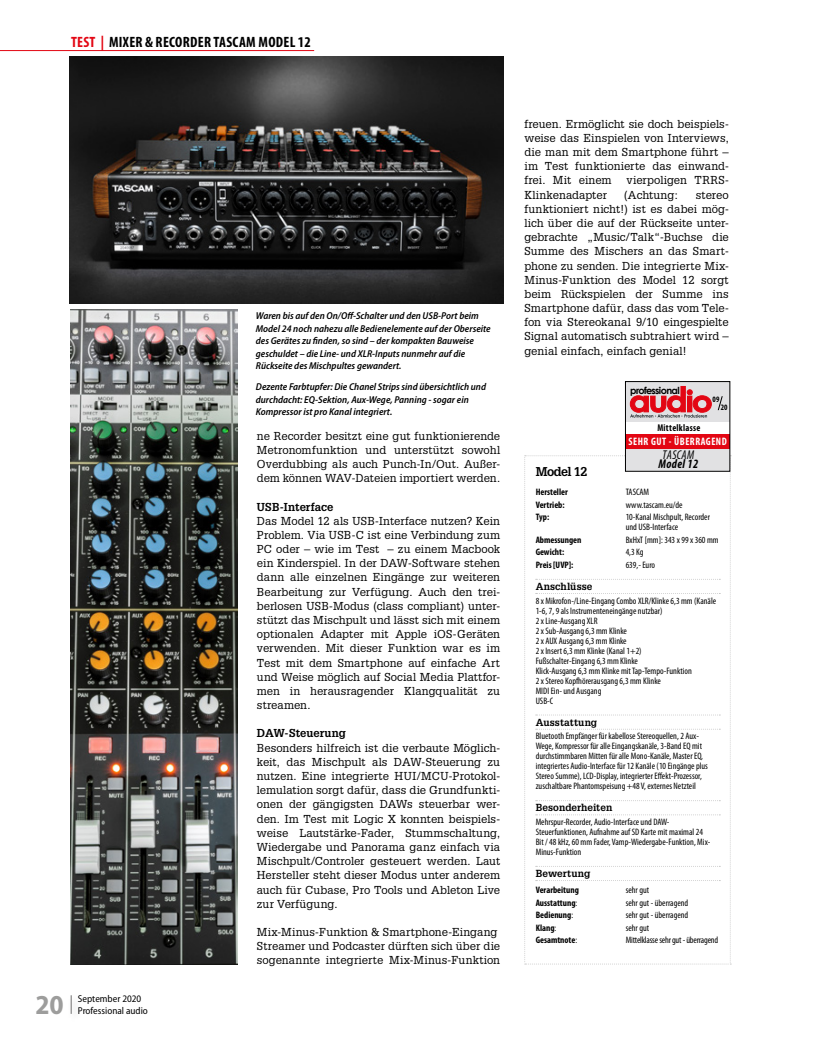
<style>
.page{position:relative;width:815px;height:1053px;background:#fff}
.page>*{position:absolute;margin:0;border:0;box-sizing:border-box;transform-origin:0 0}
.t1{font:700 semi-condensed 27.5px "Myriad Pro";color:#9d9d9c}
.t2{font:700 condensed 15px "Myriad Pro";letter-spacing:.02em;color:#000}
.t3{font:italic 700 condensed 12.75px "Myriad Pro";letter-spacing:.03em;color:#000;scale:.95 1}
.t4{font:italic condensed 12.75px "Myriad Pro";letter-spacing:.03em;color:#000;scale:.95 1}
.t5{font:700 12.5px "Glypha LT Std";letter-spacing:-.045em;color:#000}
.t6{font:11.25px/14.1px "Glypha LT Std";letter-spacing:.005em;color:#000;text-align:justify}
.t7{font:700 11.25px "Glypha LT Std";letter-spacing:.005em;color:#000}
.t8{font:700 condensed 10.88px "Myriad Pro";letter-spacing:.05em;color:#fff;scale:.95 1}
.t9{font:italic 600 semi-condensed 10px/12.5px "Myriad Pro";color:#000}
.t10{font:700 10px "Glypha LT Std";letter-spacing:.01em;color:#000}
.t11{font:semi-condensed 10px/11.9px "Myriad Pro";color:#000}
.t12{font:700 condensed 9.88px "Myriad Pro";letter-spacing:.03em;color:#000;scale:.95 1}
.t13{font:700 9.75px "Century Gothic";letter-spacing:-.06em;color:#000}
.t14{font:condensed 9.38px/10px "Myriad Pro";color:#000}
.t15{font:700 condensed 9.38px "Myriad Pro";color:#000}
.t16{font:condensed 9.38px "Myriad Pro";letter-spacing:-.02em;color:#000}
.t17{font:700 condensed 8.38px "Myriad Pro";color:#000;scale:.95 1}
.s1{color:#e30613}
.s2{font-weight:400}
</style>
<div class="page">
<svg style="left:71px;top:995px;width:1px;height:18px"></svg>
<hr style="left:0;top:50px;width:314px;height:1px;background:#e30613">
<img style="left:70px;top:57px;width:433px;height:246px">
<svg style="left:524px;top:455px;width:207px;height:509px"></svg>
<img style="left:71px;top:310px;width:166px;height:654px">
<div style="left:625px;top:381px;width:105px;height:90px;background:#e1e1e3"></div>
<div style="left:625px;top:432px;width:105px;height:17px;background:#e30613"></div>
<div style="left:625px;top:422px;width:105px;height:11px;background:#fff"></div>
<div style="left:625px;top:381px;width:105px;height:90px;border:1px solid #000"></div>
<svg style="left:718px;top:396px;width:5px;height:14px"></svg>
<svg style="left:630px;top:386px;width:81px;height:31px"></svg>
<h2 class="t2" style="left:71px;top:32px;width:241px"><span class="s1">TEST |</span> MIXER &amp; RECORDER TASCAM MODEL 12</h2>
<p class="t6" style="left:524px;top:116px;width:206px">freuen. Ermöglicht sie doch beispiels&shy;weise das Einspielen von Interviews, die man mit dem Smartphone führt – im Test funktionierte das einwand&shy;frei. Mit einem</p>
<p class="t6" style="left:627px;top:173px;width:104px">vierpoligen TRRS-</p>
<h1 class="t1" style="left:35px;top:989px;width:30px">20</h1>
<p class="t11" style="left:78px;top:992px;width:71px">September 2020<br>Professional audio</p>
<p class="t6" style="left:524px;top:187px;width:84px">Klinkenadapter</p>
<p class="t6" style="left:624px;top:187px;width:56px">(Achtung:</p>
<p class="t6" style="left:524px;top:187px;width:206px;text-indent:171px">stereo funktioniert nicht!) ist es dabei mög&shy;lich über die auf der Rückseite unter&shy;gebrachte „Music/Talk“-Buchse die Summe des Mischers an das Smart&shy;phone zu senden. Die integrierte Mix-Minus-Funktion des Model 12 sorgt beim Rückspielen der Summe ins Smartphone dafür, dass das vom Tele&shy;fon via Stereokanal 9/10 eingespielte Signal automatisch subtrahiert wird – genial einfach, einfach genial!</p>
<p class="t9" style="left:256px;top:310px;width:236px">Waren bis auf den On/Off-Schalter und den USB-Port beim Model 24 noch nahezu alle Bedienelemente auf der Oberseite des Gerätes zu finden, so sind – der kompakten Bauweise geschuldet – die Line- und XLR-Inputs nunmehr auf die Rückseite des Mischpultes gewandert.</p>
<p class="t9" style="left:256px;top:381px;width:232px">Dezente Farbtupfer: Die Chanel Strips sind übersichtlich und durchdacht: EQ-Sektion, Aux-Wege, Panning - sogar ein<br>Kompressor ist pro Kanal integriert.</p>
<p class="t13" style="left:630px;top:384px;width:51px">professional</p>
<p class="t17" style="left:713px;top:394px;width:9px">09</p>
<p class="t17" style="left:721px;top:402px;width:9px">20</p>
<p class="t8" style="left:629px;top:434px;width:105px">SEHR GUT - ÜBERRAGEND</p>
<p class="t4" style="left:662px;top:447px;width:35px">TASCAM</p>
<p class="t3" style="left:658px;top:456px;width:43px">Model 12</p>
<p class="t12" style="left:657px;top:421px;width:47px">Mittelklasse</p>
<p class="t6" style="left:257px;top:428px;width:245px">ne Recorder besitzt eine gut funktionierende Metronomfunktion und unterstützt sowohl Overdubbing als auch Punch-In/Out. Außer&shy;dem können WAV-Dateien importiert werden.</p>
<p class="t7" style="left:257px;top:499px;width:78px">USB-Interface</p>
<p class="t6" style="left:257px;top:513px;width:245px">Das Model 12 als USB-Interface nutzen? Kein Problem. Via USB-C ist eine Verbindung zum PC oder – wie im Test – zu einem Macbook ein Kinderspiel. In der DAW-Software stehen dann alle einzelnen Eingänge zur weiteren Bearbeitung zur Verfügung. Auch den trei&shy;berlosen USB-Modus (class compliant) unter&shy;stützt das Mischpult und lässt sich mit einem optionalen Adapter mit Apple iOS-Geräten verwenden. Mit dieser Funktion war es im Test mit dem Smartphone auf einfache Art und Weise möglich auf Social Media Plattfor&shy;men in herausragender Klangqualität zu streamen.</p>
<p class="t7" style="left:257px;top:726px;width:91px">DAW-Steuerung</p>
<p class="t6" style="left:257px;top:740px;width:245px">Besonders hilfreich ist die verbaute Möglich&shy;keit, das Mischpult als DAW-Steuerung zu nutzen. Eine integrierte HUI/MCU-Protokol&shy;lemulation sorgt dafür, dass die Grundfunkti&shy;onen der gängigsten DAWs steuerbar wer&shy;den. Im Test mit Logic X konnten beispiels&shy;weise Lautstärke-Fader, Stummschaltung, Wiedergabe und Panorama ganz einfach via Mischpult/Controler gesteuert werden. Laut Hersteller steht dieser Modus unter anderem auch für Cubase, Pro Tools und Ableton Live zur Verfügung.</p>
<p class="t6" style="left:257px;top:924px;width:245px;text-align:left">Mix-Minus-Funktion &amp; Smartphone-Eingang<br>Streamer und Podcaster dürften sich über die sogenannte integrierte Mix-Minus-Funktion</p>
<p class="t5" style="left:536px;top:463px;width:53px">Model 12</p>
<p class="t15" style="left:536px;top:486px;width:34px">Hersteller</p>
<p class="t14" style="left:626px;top:487px;width:25px">TASCAM</p>
<p class="t15" style="left:536px;top:499px;width:30px">Vertrieb:</p>
<p class="t14" style="left:626px;top:499px;width:59px">www.tascam.eu/de</p>
<p class="t15" style="left:536px;top:511px;width:15px">Typ:</p>
<p class="t14" style="left:626px;top:512px;width:86px">10-Kanal Mischpult, Recorder und USB-Interface</p>
<p class="t15" style="left:536px;top:534px;width:47px">Abmessungen</p>
<p class="t14" style="left:626px;top:534px;width:94px">BxHxT [mm]: 343 x 99 x 360 mm</p>
<p class="t15" style="left:536px;top:546px;width:30px">Gewicht:</p>
<p class="t14" style="left:626px;top:547px;width:19px">4,3 Kg</p>
<p class="t15" style="left:536px;top:559px;width:39px">Preis [UVP]:</p>
<p class="t14" style="left:626px;top:559px;width:31px">639,- Euro</p>
<p class="t10" style="left:536px;top:580px;width:58px">Anschlüsse</p>
<p class="t14" style="left:536px;top:595px;width:182px">8 x Mikrofon-/Line-Eingang Combo XLR/Klinke 6,3 mm (Kanäle 1-6, 7, 9 als Instrumenteneingänge nutzbar)<br>2 x Line-Ausgang XLR<br>2 x Sub-Ausgang 6,3 mm Klinke<br>2 x AUX Ausgang 6,3 mm Klinke<br>2 x Insert 6,3 mm Klinke (Kanal 1+2)<br>Fußschalter-Eingang 6,3 mm Klinke<br>Klick-Ausgang 6,3 mm Klinke mit Tap-Tempo-Funktion<br>2 x Stereo Kopfhörerausgang 6,3 mm Klinke<br>MIDI Ein- und Ausgang<br>USB-C</p>
<p class="t10" style="left:536px;top:715px;width:63px">Ausstattung</p>
<p class="t14" style="left:536px;top:731px;width:174px">Bluetooth Empfänger für kabellose Stereoquellen, 2 Aux-Wege, Kompressor für alle Eingangskanäle, 3-Band EQ mit durchstimmbaren Mitten für alle Mono-Kanäle, Master EQ, integriertes Audio-Interface für 12 Kanäle (10 Eingänge plus Stereo Summe), LCD-Display, integrierter Effekt-Prozessor, zuschaltbare Phantomspeisung +48 V, externes Netzteil</p>
<p class="t10" style="left:536px;top:801px;width:78px">Besonderheiten</p>
<p class="t14" style="left:536px;top:816px;width:176px">Mehrspur-Recorder, Audio-Interface und DAW-Steuerfunktionen, Aufnahme auf SD Karte mit maximal 24<br>Bit / 48 kHz, 60 mm Fader, Vamp-Wiedergabe-Funktion, Mix-Minus-Funktion</p>
<p class="t10" style="left:536px;top:867px;width:56px">Bewertung</p>
<p class="t15" style="left:536px;top:884px;width:45px">Verarbeitung</p>
<p class="t14" style="left:626px;top:884px;width:25px">sehr gut</p>
<p class="t15" style="left:536px;top:896px;width:43px">Ausstattung<span class="s2">:</span></p>
<p class="t14" style="left:626px;top:897px;width:64px">sehr gut - überragend</p>
<p class="t15" style="left:536px;top:909px;width:39px">Bedienung<span class="s2">:</span></p>
<p class="t14" style="left:626px;top:909px;width:64px">sehr gut - überragend</p>
<p class="t15" style="left:536px;top:921px;width:22px">Klang<span class="s2">:</span></p>
<p class="t14" style="left:626px;top:922px;width:25px">sehr gut</p>
<p class="t15" style="left:536px;top:934px;width:43px">Gesamtnote<span class="s2">:</span></p>
<p class="t16" style="left:626px;top:934px;width:94px">Mittelklasse sehr gut - überragend</p>
</div>
